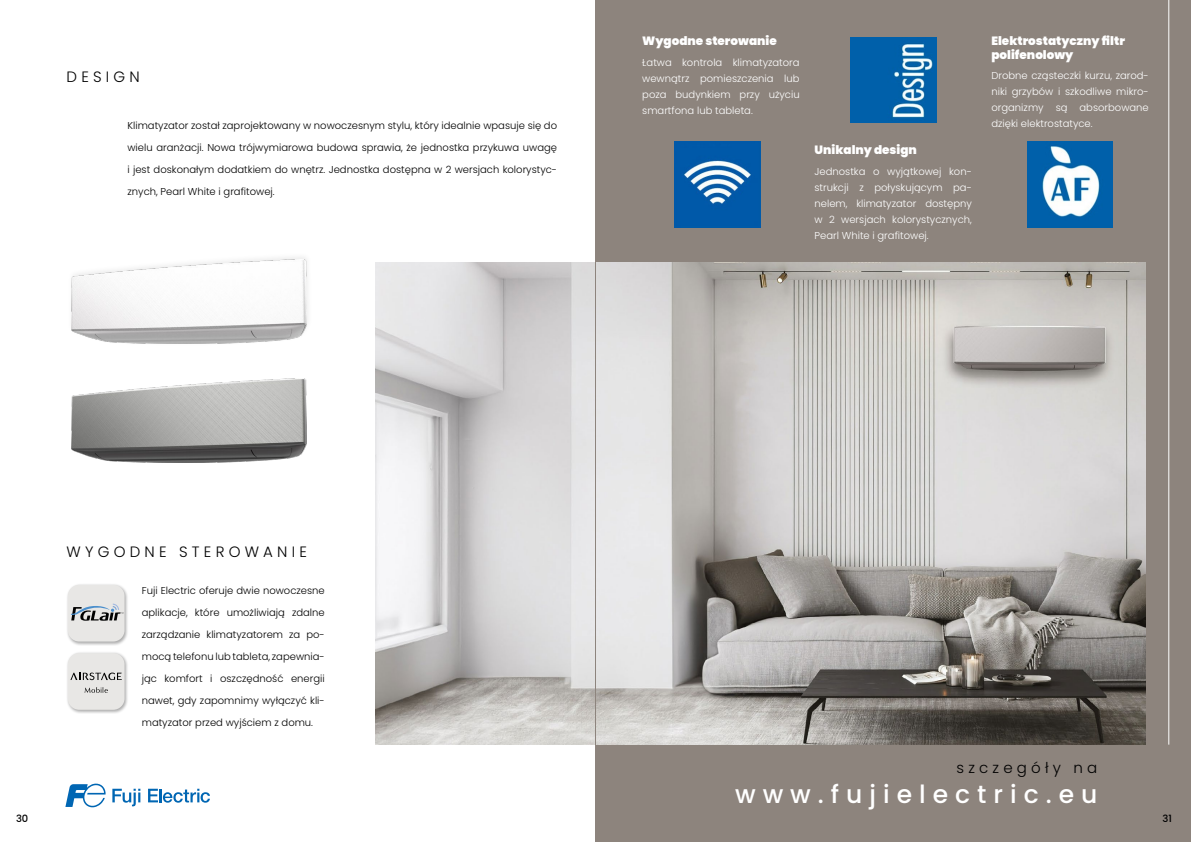
<style>
.page{position:relative;width:1191px;height:842px;background:#fff}
.page>*{position:absolute;margin:0;border:0;box-sizing:border-box;transform-origin:0 0}
.t1{font:500 25px "Poppins";letter-spacing:.28em;color:#fff}
.t2{font:300 15px "Poppins";letter-spacing:.28em;color:#000}
.t3{font:900 12px/14px "Poppins";color:#fff}
.t4{font:300 10px "Poppins";color:#000}
.t5{font:300 10px/16px "Poppins";color:#fff;text-align:justify}
.t6{font:500 10px "Poppins";color:#000}
</style>
<div class="page">
<div style="left:595px;top:0;width:596px;height:842px;background:#8d847d"></div>
<img style="left:850px;top:37px;width:86px;height:86px">
<img style="left:1027px;top:142px;width:86px;height:85px">
<img style="left:376px;top:263px;width:769px;height:482px">
<svg style="left:112px;top:789px;width:28px;height:17px"></svg>
<svg style="left:148px;top:789px;width:62px;height:14px"></svg>
<svg style="left:65px;top:784px;width:41px;height:24px"></svg>
<hr style="left:595px;top:32px;width:1px;height:810px;background:#8d847d">
<hr style="left:1168px;top:0;width:1px;height:745px;background:#fff">
<img style="left:71px;top:379px;width:236px;height:84px">
<img style="left:71px;top:260px;width:236px;height:84px">
<img style="left:675px;top:141px;width:85px;height:86px">
<div style="left:66px;top:651px;width:63px;height:63px;background:#000;opacity:.33"></div>
<div style="left:68px;top:653px;width:57px;height:57px;background:#e8e7e5;border-radius:11px"></div>
<svg style="left:70px;top:672px;width:52px;height:9px"></svg>
<svg style="left:85px;top:687px;width:23px;height:6px"></svg>
<div style="left:66px;top:583px;width:63px;height:63px;background:#000;opacity:.33"></div>
<div style="left:68px;top:585px;width:57px;height:56px;background:#e8e7e5;border-radius:11px"></div>
<svg style="left:71px;top:604px;width:52px;height:17px"></svg>
<h2 class="t2" style="left:67px;top:68px;width:75px">DESIGN</h2>
<p class="t4" style="left:127px;top:120px;width:431px">Klimatyzator został zaprojektowany w nowoczesnym stylu, który idealnie wpasuje się do</p>
<p class="t4" style="left:127px;top:142px;width:431px">wielu aranżacji. Nowa trójwymiarowa budowa sprawia, że jednostka przykuwa uwagę</p>
<p class="t4" style="left:127px;top:164px;width:431px">i jest doskonałym dodatkiem do wnętrz. Jednostka dostępna w 2 wersjach kolorystyc-</p>
<p class="t4" style="left:127px;top:186px;width:149px">znych, Pearl White i grafitowej.</p>
<p class="t3" style="left:642px;top:34px;width:136px">Wygodne sterowanie</p>
<p class="t5" style="left:642px;top:54px;width:159px">Łatwa kontrola klimatyzatora wewnątrz pomieszczenia lub poza budynkiem przy użyciu smartfona lub tableta.</p>
<p class="t3" style="left:814px;top:143px;width:104px">Unikalny design</p>
<p class="t5" style="left:814px;top:163px;width:159px">Jednostka o wyjątkowej kon&shy;strukcji z połyskującym pa&shy;nelem, klimatyzator dostępny w 2 wersjach kolorystycznych, Pearl White i grafitowej.</p>
<p class="t3" style="left:991px;top:34px;width:135px">Elektrostatyczny filtr polifenolowy</p>
<p class="t5" style="left:991px;top:68px;width:159px">Drobne cząsteczki kurzu, zarod&shy;niki grzybów i szkodliwe mikro&shy;organizmy są absorbowane dzięki elektrostatyce.</p>
<h2 class="t2" style="left:67px;top:543px;width:242px">WYGODNE STEROWANIE</h2>
<p class="t4" style="left:142px;top:584px;width:184px">Fuji Electric oferuje dwie nowoczesne</p>
<p class="t4" style="left:142px;top:606px;width:184px">aplikacje, które umożliwiają zdalne</p>
<p class="t4" style="left:142px;top:628px;width:184px">zarządzanie klimatyzatorem za po-</p>
<p class="t4" style="left:142px;top:650px;width:184px">mocą telefonu lub tableta, zapewnia-</p>
<p class="t4" style="left:142px;top:672px;width:184px">jąc komfort i oszczędność energii</p>
<p class="t4" style="left:142px;top:694px;width:184px">nawet, gdy zapomnimy wyłączyć kli-</p>
<p class="t4" style="left:142px;top:716px;width:173px">matyzator przed wyjściem z domu.</p>
<h2 class="t2" style="left:956px;top:759px;width:142px">szczegóły na</h2>
<h1 class="t1" style="left:735px;top:779px;width:364px">www.fujielectric.eu</h1>
<p class="t6" style="left:16px;top:813px;width:14px">30</p>
<p class="t6" style="left:1162px;top:813px;width:11px">31</p>
</div>
